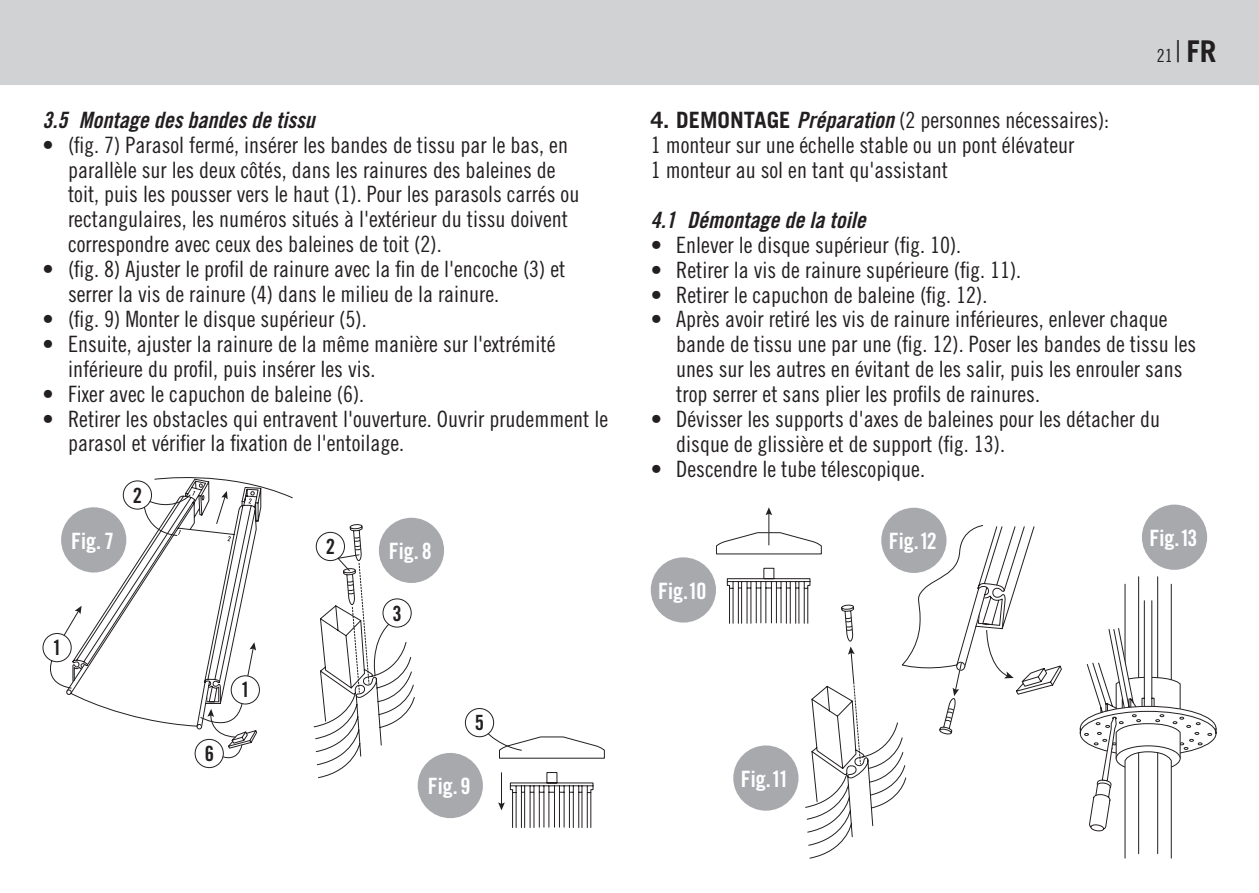
<style>
.page{position:relative;width:1259px;height:893px;background:#fff}
.page>*{position:absolute;margin:0;border:0;box-sizing:border-box;transform-origin:0 0}
.copy_ohne_einzug{font:22.5px/24.9px "Trade Gothic Cond Eighteen";color:#231f20}
.copy_ohne_einzug-2{font:22.5px "Trade Gothic Bold Cond Twenty Obl";color:#231f20}
.copy_ohne_einzug-3{font:22.5px "Trade Gothic Bold Cond Twenty";color:#fff}
.t1{font:21px "Trade Gothic Bold Cond Twenty";color:#231f20}
.t2{font:18px "Trade Gothic Cond Eighteen";color:#231f20}
.s1{font-family:"Trade Gothic";font-weight:300;font-size:30px}
.s2{font-family:"Trade Gothic";font-weight:700;font-size:30px}
.s3{font-family:"Trade Gothic";font-weight:700}
.s4{font-family:"Trade Gothic Bold Cond Twenty Obl"}
</style>
<div class="page">
<div style="left:0;top:0;width:1259px;height:85px;background:#d1d2d4"></div>
<div style="left:350px;top:524px;width:12px;height:5px;border:1px solid #231f20;border-radius:50%"></div>
<svg style="left:314px;top:525px;width:101px;height:253px"></svg>
<div style="left:465px;top:708px;width:29px;height:29px;border:1px solid #231f20;border-radius:50%"></div>
<svg style="left:487px;top:733px;width:118px;height:95px"></svg>
<svg style="left:69px;top:477px;width:224px;height:242px"></svg>
<svg style="left:43px;top:606px;width:43px;height:89px"></svg>
<div style="left:123px;top:480px;width:29px;height:30px;border:1px solid #231f20;border-radius:50%"></div>
<div style="left:231px;top:675px;width:29px;height:29px;border:1px solid #231f20;border-radius:50%"></div>
<div style="left:195px;top:739px;width:29px;height:29px;border:1px solid #231f20;border-radius:50%"></div>
<svg style="left:144px;top:491px;width:114px;height:272px"></svg>
<hr style="left:768px;top:513px;width:1px;height:32px;background:#231f20">
<svg style="left:765px;top:507px;width:7px;height:8px"></svg>
<svg style="left:716px;top:525px;width:346px;height:334px"></svg>
<svg style="left:1079px;top:576px;width:137px;height:283px"></svg>
<div style="left:61px;top:507px;width:65px;height:65px;background:#a8a9ad;border-radius:50%"></div>
<div style="left:379px;top:518px;width:65px;height:65px;background:#a8a9ad;border-radius:50%"></div>
<div style="left:418px;top:753px;width:65px;height:65px;background:#a8a9ad;border-radius:50%"></div>
<div style="left:651px;top:557px;width:65px;height:66px;background:#a8a9ad;border-radius:50%"></div>
<div style="left:733px;top:745px;width:65px;height:66px;background:#a8a9ad;border-radius:50%"></div>
<div style="left:881px;top:508px;width:65px;height:65px;background:#a8a9ad;border-radius:50%"></div>
<div style="left:1142px;top:505px;width:65px;height:65px;background:#a8a9ad;border-radius:50%"></div>
<p class="copy_ohne_einzug-2" style="left:43px;top:106px;width:274px">3.5 Montage des bandes de tissu</p>
<p class="copy_ohne_einzug" style="left:68px;top:132px;width:513px;text-indent:-26px">• (fig. 7) Parasol fermé, insérer les bandes de tissu par le bas, en parallèle sur les deux côtés, dans les rainures des baleines de toit, puis les pousser vers le haut (1). Pour les parasols carrés ou rectangulaires, les numéros situés à l'extérieur du tissu doivent correspondre avec ceux des baleines de toit (2).</p>
<p class="copy_ohne_einzug" style="left:68px;top:256px;width:499px;text-indent:-26px">• (fig. 8) Ajuster le profil de rainure avec la fin de l'encoche (3) et serrer la vis de rainure (4) dans le milieu de la rainure.</p>
<p class="copy_ohne_einzug" style="left:43px;top:306px;width:326px">• (fig. 9) Monter le disque supérieur (5).</p>
<p class="copy_ohne_einzug" style="left:68px;top:331px;width:489px;text-indent:-26px">• Ensuite, ajuster la rainure de la même manière sur l'extrémité inférieure du profil, puis insérer les vis.</p>
<p class="copy_ohne_einzug" style="left:43px;top:381px;width:323px">• Fixer avec le capuchon de baleine (6).</p>
<p class="copy_ohne_einzug" style="left:68px;top:406px;width:541px;text-indent:-26px">• Retirer les obstacles qui entravent l'ouverture. Ouvrir prudemment le parasol et vérifier la fixation de l'entoilage.</p>
<p class="copy_ohne_einzug-3" style="left:71px;top:527px;width:44px">Fig. 7</p>
<p class="t1" style="left:133px;top:482px;width:11px">2</p>
<p class="t1" style="left:53px;top:635px;width:11px">1</p>
<p class="t1" style="left:205px;top:741px;width:11px">6</p>
<p class="t1" style="left:241px;top:677px;width:11px">1</p>
<p class="t1" style="left:326px;top:534px;width:11px">2</p>
<p class="copy_ohne_einzug-3" style="left:389px;top:537px;width:44px">Fig. 8</p>
<p class="t1" style="left:392px;top:600px;width:11px">3</p>
<p class="t1" style="left:475px;top:710px;width:11px">5</p>
<p class="copy_ohne_einzug-3" style="left:428px;top:772px;width:44px">Fig. 9</p>
<p class="t2" style="left:1156px;top:45px;width:61px">21<span class="s1">|</span><span class="s2">FR</span></p>
<p class="copy_ohne_einzug" style="left:651px;top:107px;width:460px"><span class="s3">4. DEMONTAGE</span> <span class="s4">Préparation</span> (2 personnes nécessaires):</p>
<p class="copy_ohne_einzug" style="left:651px;top:132px;width:425px">1 monteur sur une échelle stable ou un pont élévateur</p>
<p class="copy_ohne_einzug" style="left:651px;top:157px;width:299px">1 monteur au sol en tant qu'assistant</p>
<p class="copy_ohne_einzug-2" style="left:651px;top:206px;width:216px">4.1 Démontage de la toile</p>
<p class="copy_ohne_einzug" style="left:651px;top:232px;width:312px">• Enlever le disque supérieur (fig. 10).</p>
<p class="copy_ohne_einzug" style="left:651px;top:257px;width:372px">• Retirer la vis de rainure supérieure (fig. 11).</p>
<p class="copy_ohne_einzug" style="left:651px;top:282px;width:338px">• Retirer le capuchon de baleine (fig. 12).</p>
<p class="copy_ohne_einzug" style="left:676px;top:307px;width:521px;text-indent:-26px">• Après avoir retiré les vis de rainure inférieures, enlever chaque bande de tissu une par une (fig. 12). Poser les bandes de tissu les unes sur les autres en évitant de les salir, puis les enrouler sans trop serrer et sans plier les profils de rainures.</p>
<p class="copy_ohne_einzug" style="left:676px;top:406px;width:485px;text-indent:-26px">• Dévisser les supports d'axes de baleines pour les détacher du disque de glissière et de support (fig. 13).</p>
<p class="copy_ohne_einzug" style="left:651px;top:456px;width:276px">• Descendre le tube télescopique.</p>
<p class="copy_ohne_einzug-3" style="left:658px;top:577px;width:50px">Fig.10</p>
<p class="copy_ohne_einzug-3" style="left:741px;top:765px;width:49px">Fig.11</p>
<p class="copy_ohne_einzug-3" style="left:889px;top:527px;width:49px">Fig.12</p>
<p class="copy_ohne_einzug-3" style="left:1149px;top:524px;width:49px">Fig.13</p>
</div>
